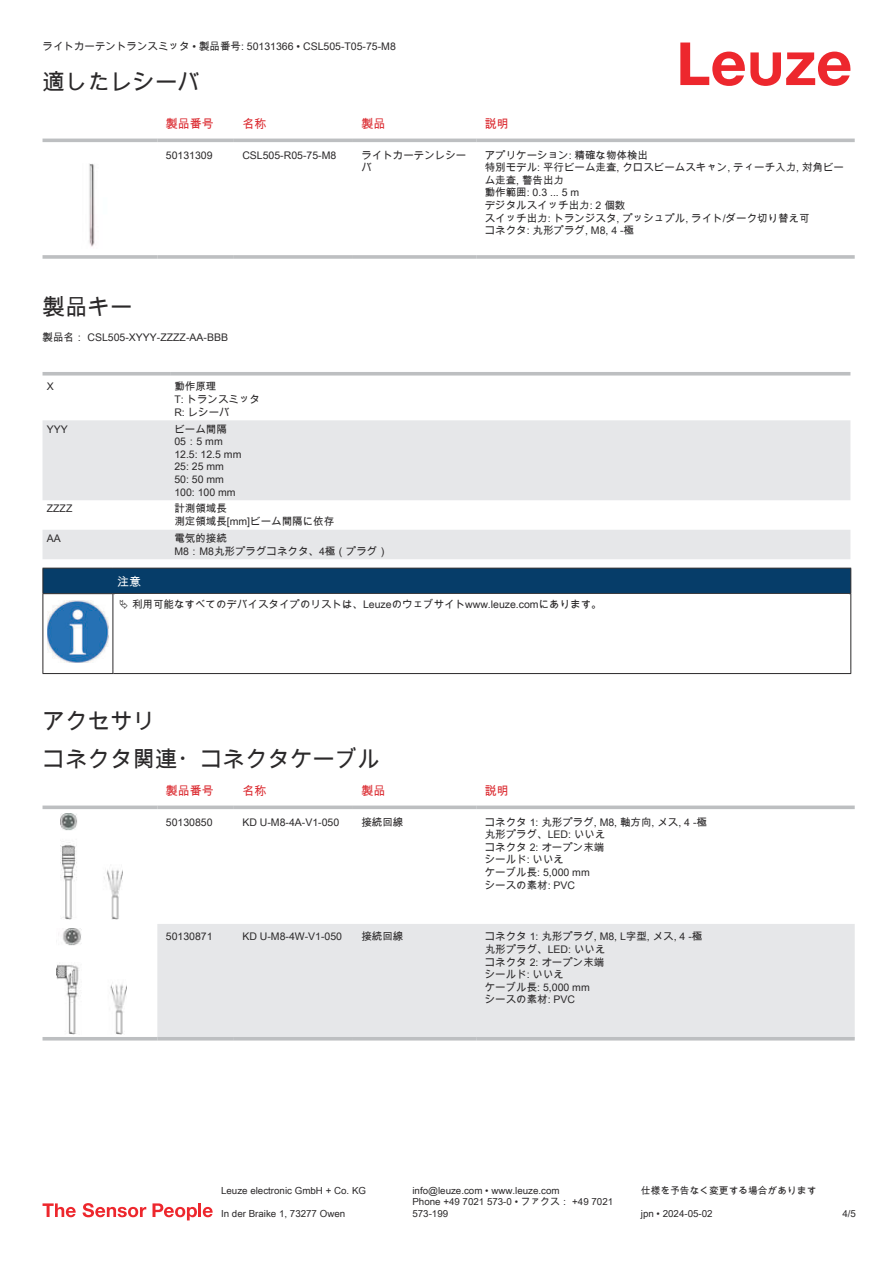
<style>
.page{position:relative;width:893px;height:1263px;background:#fff}
.page>*{position:absolute;margin:0;border:0;box-sizing:border-box;transform-origin:0 0}
.t1{font:22.5px/38.7px "Arial Unicode MS";color:#2b292a}
.t2{font:12px "Arial Unicode MS";color:#db2a30}
.t3{font:12px "Arial Unicode MS";color:#fff}
.t4{font:10.5px/12.6px "Arial Unicode MS";color:#2b292a}
.t5{font:9.75px/11.7px "Arial Unicode MS";color:#2b292a}
</style>
<div class="page">
<svg style="left:680px;top:43px;width:170px;height:43px"></svg>
<svg style="left:43px;top:138px;width:812px;height:1px"></svg>
<hr style="left:43px;top:139px;width:114px;height:3px;background:#bdbfc1">
<hr style="left:157px;top:139px;width:77px;height:3px;background:#bdbfc1">
<hr style="left:234px;top:139px;width:119px;height:3px;background:#bdbfc1">
<hr style="left:353px;top:139px;width:123px;height:3px;background:#bdbfc1">
<hr style="left:476px;top:139px;width:379px;height:3px;background:#bdbfc1">
<svg style="left:43px;top:255px;width:114px;height:4px"></svg>
<hr style="left:157px;top:255px;width:77px;height:4px;background:#c7c8ca">
<hr style="left:234px;top:255px;width:119px;height:4px;background:#bdbfc1">
<svg style="left:353px;top:255px;width:123px;height:4px"></svg>
<hr style="left:476px;top:255px;width:379px;height:4px;background:#c7c8ca">
<img style="left:89px;top:163px;width:6px;height:84px">
<svg style="left:43px;top:375px;width:807px;height:1px"></svg>
<svg style="left:43px;top:420px;width:807px;height:139px;fill:#e6e7e9"></svg>
<hr style="left:43px;top:372px;width:127px;height:3px;background:#bdbfc1">
<hr style="left:170px;top:372px;width:680px;height:3px;background:#bdbfc1">
<div style="left:157px;top:924px;width:698px;height:113px;background:#e6e7e9"></div>
<svg style="left:43px;top:805px;width:114px;height:4px"></svg>
<svg style="left:157px;top:805px;width:77px;height:4px"></svg>
<svg style="left:234px;top:805px;width:119px;height:4px"></svg>
<svg style="left:353px;top:805px;width:123px;height:4px"></svg>
<svg style="left:476px;top:805px;width:379px;height:4px;background:#c6c7c9"></svg>
<hr style="left:43px;top:1037px;width:114px;height:3px;background:#bdbfc1">
<hr style="left:157px;top:1037px;width:77px;height:3px;background:#bdbfc1">
<hr style="left:234px;top:1037px;width:119px;height:3px;background:#bdbfc1">
<hr style="left:353px;top:1037px;width:123px;height:3px;background:#bdbfc1">
<hr style="left:476px;top:1037px;width:379px;height:3px;background:#bdbfc1">
<img style="left:60px;top:813px;width:63px;height:107px">
<img style="left:56px;top:928px;width:70px;height:106px">
<svg style="left:43px;top:1203px;width:33px;height:14px"></svg>
<svg style="left:83px;top:1203px;width:63px;height:14px"></svg>
<svg style="left:153px;top:1203px;width:44px;height:17px"></svg>
<hr style="left:198px;top:1203px;width:3px;height:14px;background:#ed272d">
<svg style="left:203px;top:1207px;width:10px;height:10px"></svg>
<div style="left:43px;top:568px;width:808px;height:26px;background:#063d69"></div>
<hr style="left:113px;top:593px;width:738px;height:1px;background:#2b292a">
<hr style="left:43px;top:594px;width:1px;height:75px;background:#2b292a">
<hr style="left:113px;top:594px;width:1px;height:75px;background:#2b292a">
<hr style="left:850px;top:594px;width:1px;height:75px;background:#2b292a">
<hr style="left:43px;top:673px;width:70px;height:1px;background:#2b292a">
<hr style="left:113px;top:673px;width:738px;height:1px;background:#2b292a">
<img style="left:47px;top:600px;width:61px;height:63px">
<p class="t4" style="left:43px;top:40px;width:355px">ライトカーテントランスミッタ • 製品番号: 50131366 • CSL505-T05-75-M8</p>
<h1 class="t1" style="left:43px;top:62px;width:159px">適したレシーバ</h1>
<p class="t2" style="left:166px;top:115px;width:49px">製品番号</p>
<p class="t2" style="left:242px;top:115px;width:25px">名称</p>
<p class="t2" style="left:361px;top:115px;width:25px">製品</p>
<p class="t2" style="left:485px;top:115px;width:25px">説明</p>
<p class="t4" style="left:166px;top:148px;width:48px">50131309</p>
<p class="t4" style="left:242px;top:148px;width:95px">CSL505-R05-75-M8</p>
<p class="t4" style="left:361px;top:148px;width:106px">ライトカーテンレシーバ</p>
<p class="t4" style="left:485px;top:148px;width:361px">アプリケーション: 精確な物体検出<br>特別モデル: 平行ビーム走査, クロスビームスキャン, ティーチ入力, 対角ビーム走査, 警告出力<br>動作範囲: 0.3 ... 5 m<br>デジタルスイッチ出力: 2 個数<br>スイッチ出力: トランジスタ, プッシュプル, ライト/ダーク切り替え可<br>コネクタ: 丸形プラグ, M8, 4 -極</p>
<h1 class="t1" style="left:43px;top:287px;width:91px">製品キー</h1>
<p class="t4" style="left:43px;top:331px;width:187px">製品名： CSL505-XYYY-ZZZZ-AA-BBB</p>
<p class="t4" style="left:47px;top:380px;width:9px">X</p>
<p class="t4" style="left:174px;top:380px;width:87px">動作原理<br>T: トランスミッタ<br>R: レシーバ</p>
<p class="t4" style="left:47px;top:422px;width:23px">YYY</p>
<p class="t4" style="left:174px;top:422px;width:69px">ビーム間隔<br>05：5 mm<br>12.5: 12.5 mm<br>25: 25 mm<br>50: 50 mm<br>100: 100 mm</p>
<p class="t4" style="left:47px;top:502px;width:27px">ZZZZ</p>
<p class="t4" style="left:174px;top:502px;width:161px">計測領域長<br>測定領域長[mm]ビーム間隔に依存</p>
<p class="t4" style="left:47px;top:532px;width:16px">AA</p>
<p class="t4" style="left:174px;top:532px;width:215px">電気的接続<br>M8：M8丸形プラグコネクタ、4極（プラグ）</p>
<p class="t3" style="left:117px;top:573px;width:25px">注意</p>
<p class="t4" style="left:132px;top:598px;width:471px">利用可能なすべてのデバイスタイプのリストは、Leuzeのウェブサイトwww.leuze.comにあります。</p>
<h1 class="t1" style="left:43px;top:701px;width:339px">アクセサリ<br>コネクタ関連・コネクタケーブル</h1>
<p class="t2" style="left:166px;top:782px;width:49px">製品番号</p>
<p class="t2" style="left:242px;top:782px;width:25px">名称</p>
<p class="t2" style="left:361px;top:782px;width:25px">製品</p>
<p class="t2" style="left:485px;top:782px;width:25px">説明</p>
<p class="t4" style="left:166px;top:815px;width:48px">50130850</p>
<p class="t4" style="left:242px;top:815px;width:98px">KD U-M8-4A-V1-050</p>
<p class="t4" style="left:361px;top:815px;width:43px">接続回線</p>
<p class="t4" style="left:485px;top:815px;width:224px">コネクタ 1: 丸形プラグ, M8, 軸方向, メス, 4 -極丸形プラグ、LED: いいえ<br>コネクタ 2: オープン末端<br>シールド: いいえ<br>ケーブル長: 5,000 mm<br>シースの素材: PVC</p>
<p class="t4" style="left:166px;top:930px;width:48px">50130871</p>
<p class="t4" style="left:242px;top:930px;width:101px">KD U-M8-4W-V1-050</p>
<p class="t4" style="left:361px;top:930px;width:43px">接続回線</p>
<p class="t4" style="left:485px;top:930px;width:219px">コネクタ 1: 丸形プラグ, M8, L字型, メス, 4 -極丸形プラグ、LED: いいえ<br>コネクタ 2: オープン末端<br>シールド: いいえ<br>ケーブル長: 5,000 mm<br>シースの素材: PVC</p>
<p class="t5" style="left:221px;top:1184px;width:146px">Leuze electronic GmbH + Co. KG</p>
<p class="t5" style="left:412px;top:1184px;width:149px">info@leuze.com • www.leuze.com</p>
<p class="t5" style="left:641px;top:1184px;width:177px">仕様を予告なく変更する場合があります</p>
<p class="t5" style="left:221px;top:1207px;width:126px">In der Braike 1, 73277 Owen</p>
<p class="t5" style="left:412px;top:1196px;width:202px">Phone +49 7021 573-0 • ファクス： +49 7021<br>573-199</p>
<p class="t5" style="left:641px;top:1207px;width:73px">jpn • 2024-05-02</p>
<p class="t5" style="left:842px;top:1207px;width:15px">4/5</p>
</div>
